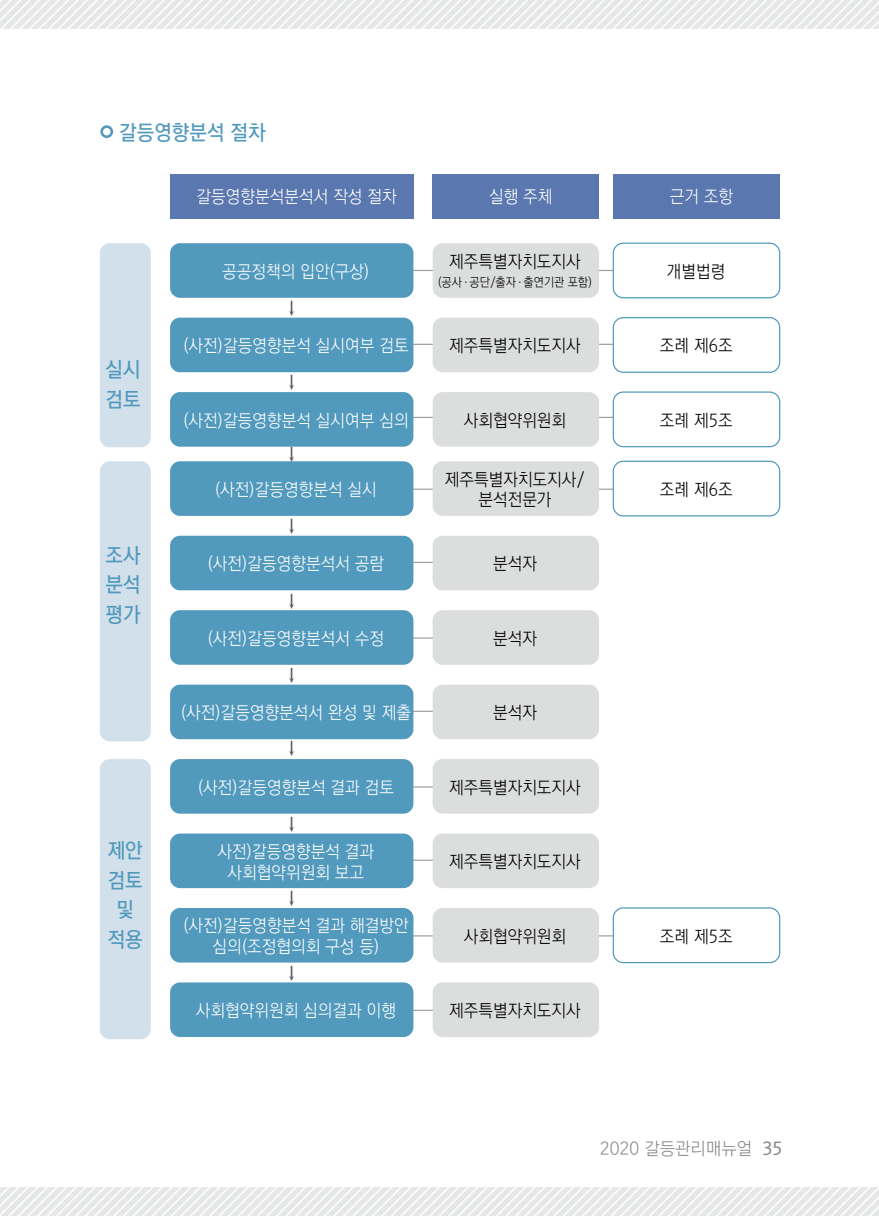
<style>
.page{position:relative;width:879px;height:1216px;background:#fff}
.page>*{position:absolute;margin:0;border:0;box-sizing:border-box;transform-origin:0 0}
.t1{font:21px/29.8px "Korean GD14 R";color:#5199bd;text-align:justify;scale:.95 1}
.t2{font:17.5px/21px "Korean GD11 R";color:#fff;text-align:center;scale:.95 1}
.t3{font:17.5px/19.2px "Korean GD11 R";color:#000;text-align:center;scale:.95 1}
.t4{font:17.5px "Korean GD11 R";color:#898989}
.t5{font:17.5px "Korean GD17 R";color:#595757;scale:.94 1}
.t6{font:12.25px "Korean GD11 R";color:#000;scale:.95 1}
.s1{font-family:"Korean GD14 R"}
</style>
<div class="page">
<svg style="left:0;top:0;width:878px;height:29px"></svg>
<svg style="left:0;top:1187px;width:878px;height:28px"></svg>
<hr style="left:354px;top:270px;width:311px;height:1px;background:#9fa0a0">
<hr style="left:354px;top:344px;width:311px;height:1px;background:#9fa0a0">
<hr style="left:354px;top:417px;width:311px;height:1px;background:#9fa0a0">
<hr style="left:354px;top:488px;width:311px;height:2px;background:#9fa0a0">
<hr style="left:354px;top:562px;width:144px;height:1px;background:#9fa0a0">
<hr style="left:354px;top:637px;width:144px;height:1px;background:#9fa0a0">
<hr style="left:354px;top:710px;width:144px;height:2px;background:#9fa0a0">
<hr style="left:354px;top:786px;width:221px;height:1px;background:#9fa0a0">
<hr style="left:354px;top:859px;width:224px;height:1px;background:#9fa0a0">
<hr style="left:354px;top:935px;width:311px;height:1px;background:#9fa0a0">
<hr style="left:354px;top:1009px;width:204px;height:1px;background:#9fa0a0">
<div style="left:100px;top:461px;width:51px;height:280px;background:#d2e0eb;border-radius:10px"></div>
<div style="left:100px;top:759px;width:51px;height:280px;background:#d2e0eb;border-radius:10px"></div>
<div style="left:170px;top:174px;width:243px;height:44px;background:#5a77af"></div>
<div style="left:170px;top:243px;width:243px;height:55px;background:#5199bd;border-radius:10px"></div>
<div style="left:170px;top:317px;width:243px;height:55px;background:#5199bd;border-radius:10px"></div>
<div style="left:170px;top:392px;width:243px;height:54px;background:#5199bd;border-radius:10px"></div>
<div style="left:170px;top:461px;width:243px;height:55px;background:#5199bd;border-radius:10px"></div>
<div style="left:170px;top:759px;width:243px;height:54px;background:#5199bd;border-radius:10px"></div>
<div style="left:170px;top:833px;width:243px;height:55px;background:#5199bd;border-radius:10px"></div>
<div style="left:170px;top:908px;width:243px;height:54px;background:#5199bd;border-radius:10px"></div>
<div style="left:170px;top:982px;width:243px;height:54px;background:#5199bd;border-radius:10px"></div>
<div style="left:170px;top:535px;width:243px;height:55px;background:#5199bd;border-radius:10px"></div>
<div style="left:170px;top:610px;width:243px;height:54px;background:#5199bd;border-radius:10px"></div>
<div style="left:170px;top:684px;width:243px;height:55px;background:#5199bd;border-radius:10px"></div>
<div style="left:432px;top:174px;width:166px;height:44px;background:#5a77af"></div>
<div style="left:432px;top:243px;width:166px;height:55px;background:#dcdddd;border-radius:10px"></div>
<div style="left:432px;top:317px;width:166px;height:55px;background:#dcdddd;border-radius:10px"></div>
<div style="left:432px;top:392px;width:166px;height:54px;background:#dcdddd;border-radius:10px"></div>
<div style="left:432px;top:461px;width:166px;height:55px;background:#dcdddd;border-radius:10px"></div>
<div style="left:432px;top:759px;width:166px;height:54px;background:#dcdddd;border-radius:10px"></div>
<div style="left:432px;top:833px;width:166px;height:55px;background:#dcdddd;border-radius:10px"></div>
<div style="left:432px;top:908px;width:166px;height:54px;background:#dcdddd;border-radius:10px"></div>
<div style="left:432px;top:982px;width:166px;height:54px;background:#dcdddd;border-radius:10px"></div>
<div style="left:432px;top:535px;width:166px;height:55px;background:#dcdddd;border-radius:10px"></div>
<div style="left:432px;top:610px;width:166px;height:54px;background:#dcdddd;border-radius:10px"></div>
<div style="left:432px;top:684px;width:166px;height:55px;background:#dcdddd;border-radius:10px"></div>
<div style="left:613px;top:174px;width:166px;height:44px;background:#5a77af"></div>
<svg style="left:100px;top:125px;width:13px;height:13px"></svg>
<div style="left:103px;top:128px;width:7px;height:7px;background:#fff;border-radius:50%"></div>
<div style="left:100px;top:243px;width:51px;height:204px;background:#d2e0eb;border-radius:10px"></div>
<div style="left:613px;top:243px;width:166px;height:55px;background:#fff;border-radius:10px"></div>
<div style="left:612px;top:242px;width:167px;height:56px;border:1px solid #5199bd;border-radius:10px"></div>
<div style="left:613px;top:317px;width:166px;height:55px;background:#fff;border-radius:10px"></div>
<div style="left:612px;top:317px;width:167px;height:56px;border:1px solid #5199bd;border-radius:10px"></div>
<div style="left:613px;top:392px;width:166px;height:54px;background:#fff;border-radius:10px"></div>
<div style="left:612px;top:391px;width:167px;height:56px;border:1px solid #5199bd;border-radius:10px"></div>
<div style="left:613px;top:461px;width:166px;height:55px;background:#fff;border-radius:10px"></div>
<div style="left:612px;top:460px;width:167px;height:56px;border:1px solid #5199bd;border-radius:10px"></div>
<div style="left:613px;top:908px;width:166px;height:54px;background:#fff;border-radius:10px"></div>
<div style="left:612px;top:907px;width:167px;height:56px;border:1px solid #5199bd;border-radius:10px"></div>
<p class="t1" style="left:119px;top:118px;width:155px">갈등영향분석 절차</p>
<p class="t2" style="left:196px;top:186px;width:212px">갈등영향분석분석서 작성 절차</p>
<p class="t2" style="left:222px;top:261px;width:156px">공공정책의 입안(구상)</p>
<p class="t5" style="left:284px;top:300px;width:17px">↓</p>
<p class="t1" style="left:105px;top:354px;width:38px">실시 검토</p>
<p class="t1" style="left:105px;top:540px;width:38px">조사 분석 평가</p>
<p class="t1" style="left:108px;top:835px;width:38px;text-align:center">제안 검토 및 적용</p>
<p class="t2" style="left:183px;top:335px;width:239px">(사전)갈등영향분석 실시여부 검토</p>
<p class="t5" style="left:284px;top:373px;width:17px">↓</p>
<p class="t2" style="left:183px;top:410px;width:239px">(사전)갈등영향분석 실시여부 심의</p>
<p class="t5" style="left:284px;top:445px;width:17px">↓</p>
<p class="t2" style="left:215px;top:479px;width:172px">(사전)갈등영향분석 실시</p>
<p class="t5" style="left:284px;top:517px;width:17px">↓</p>
<p class="t2" style="left:207px;top:553px;width:187px">(사전)갈등영향분석서 공람</p>
<p class="t5" style="left:284px;top:592px;width:17px">↓</p>
<p class="t2" style="left:207px;top:628px;width:187px">(사전)갈등영향분석서 수정</p>
<p class="t5" style="left:284px;top:666px;width:17px">↓</p>
<p class="t2" style="left:181px;top:702px;width:244px">(사전)갈등영향분석서 완성 및 제출</p>
<p class="t5" style="left:284px;top:739px;width:17px">↓</p>
<p class="t2" style="left:198px;top:776px;width:208px">(사전)갈등영향분석 결과 검토</p>
<p class="t5" style="left:284px;top:815px;width:17px">↓</p>
<p class="t2" style="left:217px;top:840px;width:166px">사전)갈등영향분석 결과 사회협약위원회 보고</p>
<p class="t2" style="left:183px;top:915px;width:239px">(사전)갈등영향분석 결과 해결방안 심의(조정협의회 구성 등)</p>
<p class="t5" style="left:284px;top:889px;width:17px">↓</p>
<p class="t5" style="left:284px;top:964px;width:17px">↓</p>
<p class="t2" style="left:196px;top:1000px;width:212px">사회협약위원회 심의결과 이행</p>
<p class="t2" style="left:489px;top:186px;width:68px">실행 주체</p>
<p class="t3" style="left:449px;top:252px;width:140px">제주특별자치도지사</p>
<p class="t6" style="left:437px;top:276px;width:164px">(공사·공단/출자·출연기관 포함)</p>
<p class="t3" style="left:449px;top:336px;width:140px">제주특별자치도지사</p>
<p class="t3" style="left:463px;top:410px;width:109px">사회협약위원회</p>
<p class="t3" style="left:444px;top:470px;width:149px">제주특별자치도지사/ 분석전문가</p>
<p class="t3" style="left:493px;top:554px;width:48px">분석자</p>
<p class="t3" style="left:493px;top:628px;width:48px">분석자</p>
<p class="t3" style="left:493px;top:703px;width:48px">분석자</p>
<p class="t3" style="left:449px;top:777px;width:140px">제주특별자치도지사</p>
<p class="t3" style="left:449px;top:852px;width:140px">제주특별자치도지사</p>
<p class="t3" style="left:463px;top:926px;width:109px">사회협약위원회</p>
<p class="t3" style="left:449px;top:1000px;width:140px">제주특별자치도지사</p>
<p class="t2" style="left:669px;top:186px;width:68px">근거 조항</p>
<p class="t3" style="left:666px;top:262px;width:63px">개별법령</p>
<p class="t3" style="left:659px;top:336px;width:78px">조례 제6조</p>
<p class="t3" style="left:659px;top:410px;width:78px">조례 제5조</p>
<p class="t3" style="left:659px;top:480px;width:78px">조례 제6조</p>
<p class="t3" style="left:659px;top:926px;width:78px">조례 제5조</p>
<p class="t4" style="left:599px;top:1139px;width:183px">2020 갈등관리매뉴얼 <span class="s1">35</span></p>
</div>
